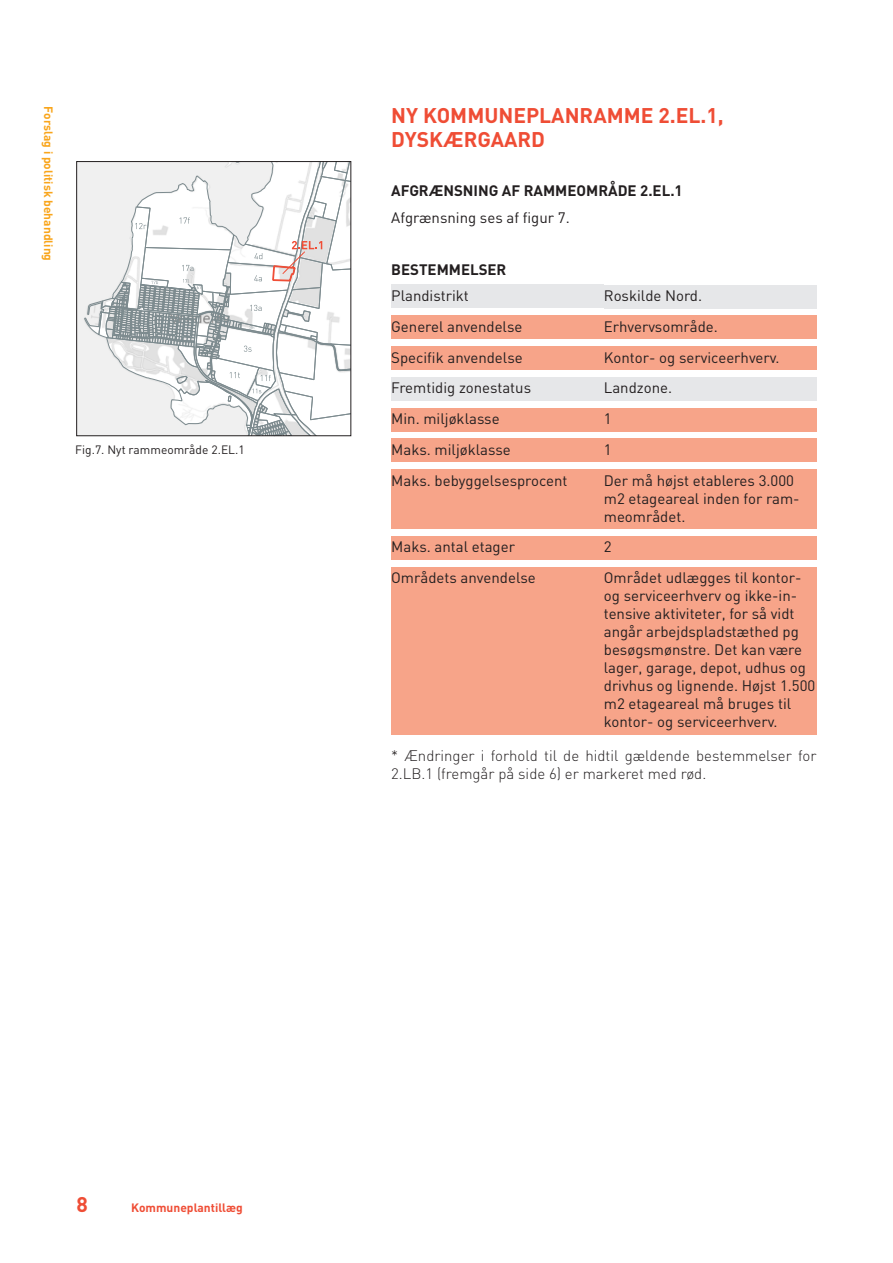
<style>
.page{position:relative;width:893px;height:1263px;background:#fff}
.page>*{position:absolute;margin:0;border:0;box-sizing:border-box;transform-origin:0 0}
.OVERSKRIFT_Rød{font:700 21px/24px "DIN";color:#ef4d35}
.Almindelig_brødtekst{font:15px/18px "DIN";color:#231f20}
.t1{font:300 15px/18px "DIN";color:#231f20}
.Deloverskrift_Sort_A{font:700 15px "DIN";color:#231f20}
.t2{font:12px "DIN";color:#231f20}
.t3{font:700 12px "DIN";color:#f9a51b}
.t4{font:700 12px "DIN";color:#ef4d35}
</style>
<div class="page">
<div style="left:391px;top:285px;width:213px;height:23px;background:#e6e7e9"></div>
<div style="left:391px;top:315px;width:213px;height:24px;background:#f7a489"></div>
<div style="left:391px;top:346px;width:213px;height:24px;background:#f7a489"></div>
<div style="left:391px;top:377px;width:213px;height:23px;background:#e6e7e9"></div>
<div style="left:391px;top:408px;width:213px;height:23px;background:#f7a489"></div>
<div style="left:391px;top:438px;width:213px;height:24px;background:#f7a489"></div>
<div style="left:391px;top:469px;width:213px;height:60px;background:#f7a489"></div>
<div style="left:391px;top:536px;width:213px;height:23px;background:#f7a489"></div>
<div style="left:391px;top:567px;width:213px;height:167px;background:#f7a489"></div>
<div style="left:604px;top:285px;width:212px;height:23px;background:#e6e7e9"></div>
<div style="left:604px;top:316px;width:212px;height:23px;background:#f7a489"></div>
<div style="left:604px;top:346px;width:212px;height:24px;background:#f7a489"></div>
<div style="left:604px;top:377px;width:212px;height:24px;background:#e6e7e9"></div>
<div style="left:604px;top:408px;width:212px;height:23px;background:#f7a489"></div>
<div style="left:604px;top:439px;width:212px;height:23px;background:#f7a489"></div>
<div style="left:604px;top:469px;width:212px;height:60px;background:#f7a489"></div>
<div style="left:604px;top:536px;width:212px;height:24px;background:#f7a489"></div>
<div style="left:604px;top:567px;width:212px;height:167px;background:#f7a489"></div>
<svg style="left:84px;top:163px;width:265px;height:271px"></svg>
<div style="left:77px;top:161px;width:274px;height:275px;border:1px solid #231f20"></div>
<p class="t3" style="left:56px;top:106px;width:156px;rotate:90deg">Forslag i politisk behandling</p>
<p class="t2" style="left:75px;top:442px;width:171px">Fig.7. Nyt rammeområde 2.EL.1</p>
<p class="OVERSKRIFT_Rød" style="left:391px;top:103px;width:334px">NY KOMMUNEPLANRAMME 2.EL.1,<br>DYSKÆRGAARD</p>
<p class="Deloverskrift_Sort_A" style="left:391px;top:181px;width:293px">AFGRÆNSNING AF RAMMEOMRÅDE 2.EL.1</p>
<p class="Almindelig_brødtekst" style="left:391px;top:208px;width:180px">Afgrænsning ses af figur 7.</p>
<p class="Deloverskrift_Sort_A" style="left:391px;top:259px;width:117px">BESTEMMELSER</p>
<p class="Almindelig_brødtekst" style="left:391px;top:286px;width:79px">Plandistrikt</p>
<p class="Almindelig_brødtekst" style="left:391px;top:317px;width:133px">Generel anvendelse</p>
<p class="Almindelig_brødtekst" style="left:391px;top:348px;width:133px">Specifik anvendelse</p>
<p class="Almindelig_brødtekst" style="left:391px;top:379px;width:141px">Fremtidig zonestatus</p>
<p class="Almindelig_brødtekst" style="left:391px;top:409px;width:110px">Min. miljøklasse</p>
<p class="Almindelig_brødtekst" style="left:391px;top:440px;width:121px">Maks. miljøklasse</p>
<p class="Almindelig_brødtekst" style="left:391px;top:471px;width:178px">Maks. bebyggelsesprocent</p>
<p class="Almindelig_brødtekst" style="left:604px;top:286px;width:100px">Roskilde Nord.</p>
<p class="Almindelig_brødtekst" style="left:604px;top:317px;width:116px">Erhvervsområde.</p>
<p class="Almindelig_brødtekst" style="left:604px;top:348px;width:177px">Kontor- og serviceerhverv.</p>
<p class="Almindelig_brødtekst" style="left:604px;top:379px;width:70px">Landzone.</p>
<p class="Almindelig_brødtekst" style="left:604px;top:409px;width:9px">1</p>
<p class="Almindelig_brødtekst" style="left:604px;top:440px;width:9px">1</p>
<p class="Almindelig_brødtekst" style="left:604px;top:471px;width:197px">Der må højst etableres 3.000 m2 etageareal inden for ram&shy;meområdet.</p>
<p class="Almindelig_brødtekst" style="left:604px;top:538px;width:9px">2</p>
<p class="Almindelig_brødtekst" style="left:604px;top:568px;width:213px">Området udlægges til kontor&shy;og serviceerhverv og ikke-in&shy;tensive aktiviteter, for så vidt angår arbejdspladstæthed pg besøgsmønstre. Det kan være lager, garage, depot, udhus og drivhus og lignende. Højst 1.500 m2 etageareal må bruges til kontor- og serviceerhverv.</p>
<p class="t1" style="left:391px;top:746px;width:427px">* Ændringer i forhold til de hidtil gældende bestemmelser for<br>2.LB.1 (fremgår på side 6) er markeret med rød.</p>
<p class="Almindelig_brødtekst" style="left:391px;top:538px;width:125px">Maks. antal etager</p>
<p class="Almindelig_brødtekst" style="left:391px;top:568px;width:146px">Områdets anvendelse</p>
<h1 class="OVERSKRIFT_Rød" style="left:77px;top:1192px;width:13px">8</h1>
<p class="t4" style="left:131px;top:1199px;width:113px">Kommuneplantillæg</p>
</div>
